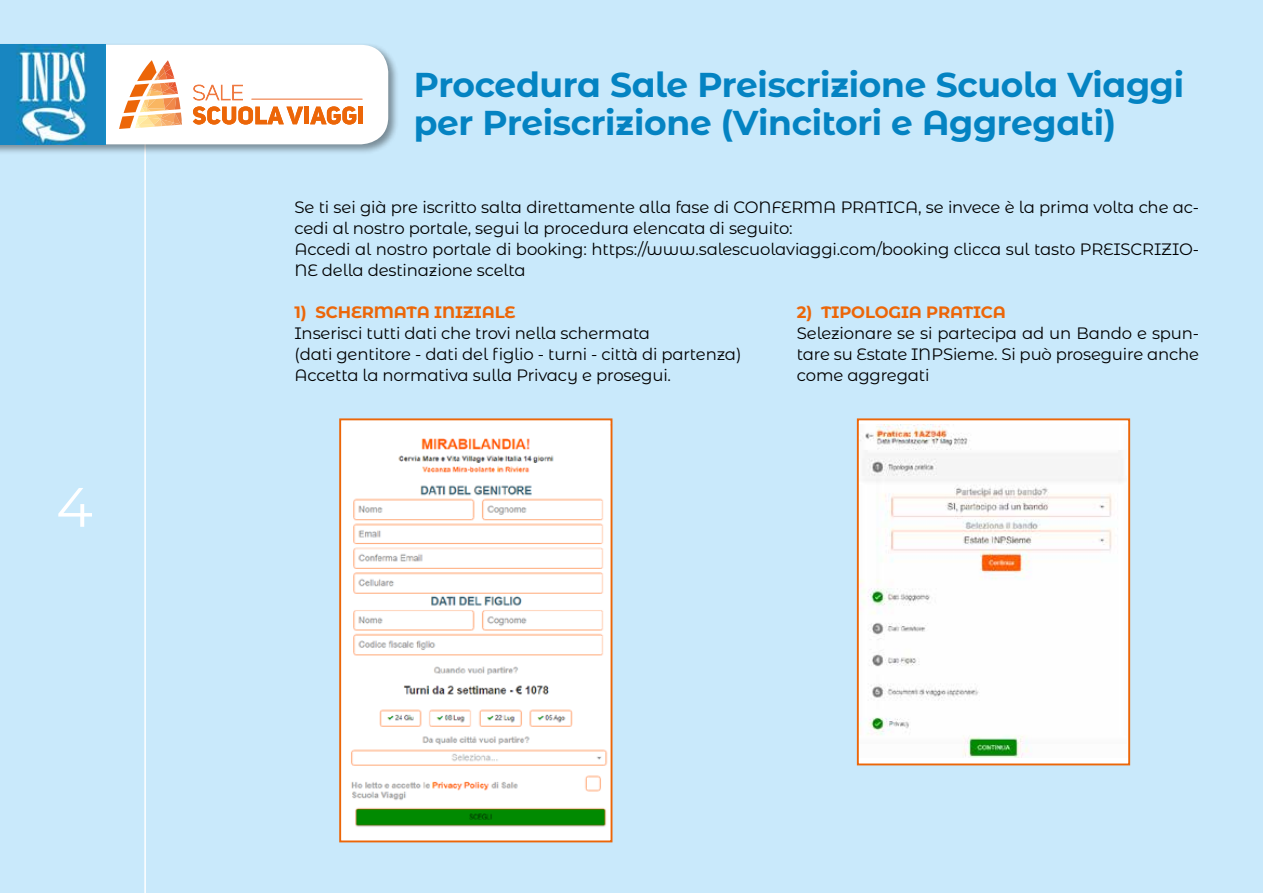
<style>
.page{position:relative;width:1263px;height:893px;background:#c9e9fb}
.page>*{position:absolute;margin:0;border:0;box-sizing:border-box;transform-origin:0 0}
.t1{font:55.5px "Montserrat Alternates";color:#fff}
.t2{font:700 34.5px/37.5px "Montserrat Alternates";letter-spacing:-.01em;color:#0483c2}
.t3{font:16.5px/21px "Montserrat Alternates";letter-spacing:-.01em;color:#000}
.t4{font:700 16.5px "Montserrat Alternates";letter-spacing:-.01em;color:#ec6608}
</style>
<div class="page">
<hr style="left:144px;top:118px;width:2px;height:775px;background:#fff">
<div style="left:0;top:43px;width:399px;height:113px;background:#000;opacity:.4"></div>
<svg style="left:105px;top:45px;width:283px;height:99px;background:#fae9dd"></svg>
<img style="left:0;top:45px;width:105px;height:99px">
<img style="left:342px;top:425px;width:267px;height:410px">
<div style="left:339px;top:418px;width:273px;height:424px;border:2px solid #ec6608"></div>
<div style="left:858px;top:419px;width:271px;height:345px;background:#fff"></div>
<img style="left:860px;top:425px;width:263px;height:333px">
<div style="left:857px;top:418px;width:273px;height:347px;border:2px solid #ec6608"></div>
<h1 class="t1" style="left:56px;top:469px;width:38px">4</h1>
<h2 class="t2" style="left:414px;top:64px;width:772px">Procedura Sale Preiscrizione Scuola Viaggi per Preiscrizione (Vincitori e Aggregati)</h2>
<p class="t3" style="left:294px;top:196px;width:906px">Se ti sei già pre iscritto salta direttamente alla fase di CONFERMA PRATICA, se invece è la prima volta che ac&shy;cedi al nostro portale, segui la procedura elencata di seguito:<br>Accedi al nostro portale di booking: https://www.salescuolaviaggi.com/booking clicca sul tasto PREISCRIZIO-NE della destinazione scelta</p>
<p class="t4" style="left:294px;top:300px;width:222px">1) SCHERMATA INIZIALE</p>
<p class="t3" style="left:294px;top:322px;width:448px">Inserisci tutti dati che trovi nella schermata<br>(dati gentitore - dati del figlio - turni - città di partenza)<br>Accetta la normativa sulla Privacy e prosegui.</p>
<p class="t4" style="left:797px;top:300px;width:211px">2) TIPOLOGIA PRATICA</p>
<p class="t3" style="left:797px;top:322px;width:404px;text-align:justify">Selezionare se si partecipa ad un Bando e spun&shy;tare su Estate INPSieme. Si può proseguire anche come aggregati</p>
</div>
